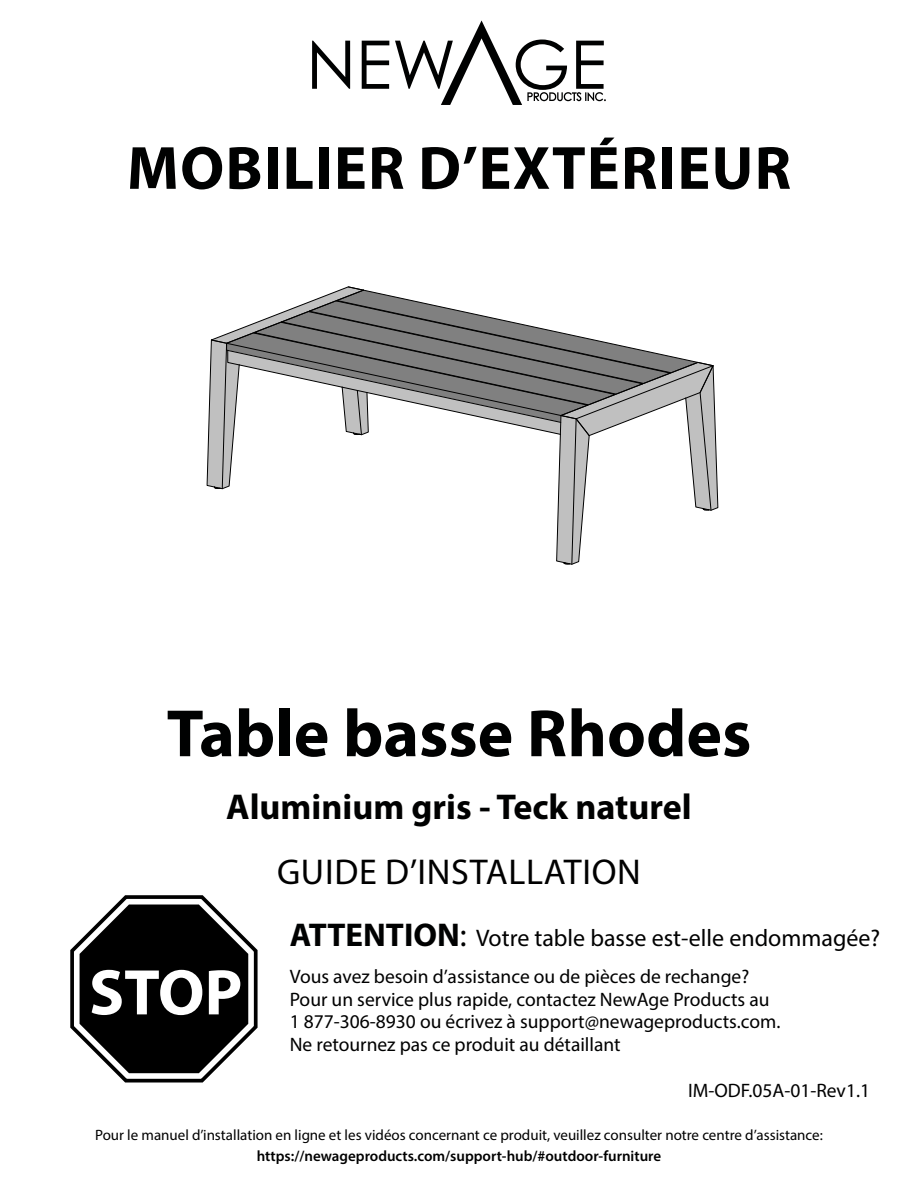
<style>
.page{position:relative;width:918px;height:1188px;background:#fff}
.page>*{position:absolute;margin:0;border:0;box-sizing:border-box;transform-origin:0 0}
.t1{font:700 67.5px "Myriad Pro";color:#000101}
.t2{font:700 65.1px "Myriad Pro";color:#fff}
.t3{font:700 61.5px "Myriad Pro";letter-spacing:.02em;color:#000101}
.t4{font:700 36px "Myriad Pro";color:#000101}
.t5{font:36px "Myriad Pro";letter-spacing:.02em;color:#000}
.t6{font:24px "Myriad Pro";color:#000101}
.t7{font:19.5px/22.5px "Myriad Pro";color:#000101}
.t8{font:19.5px "Myriad Pro";color:#000}
.t9{font:15px "Myriad Pro";color:#000}
.t10{font:600 15px "Myriad Pro";color:#000}
.s1{font-weight:700;font-size:33px}
.s2{font-size:33px}
</style>
<div class="page">
<svg style="left:207px;top:286px;width:511px;height:279px"></svg>
<svg style="left:312px;top:41px;width:38px;height:48px"></svg>
<svg style="left:362px;top:41px;width:27px;height:48px"></svg>
<svg style="left:395px;top:20px;width:211px;height:85px"></svg>
<svg style="left:70px;top:895px;width:188px;height:188px"></svg>
<h3 class="t3" style="left:127px;top:128px;width:666px">MOBILIER D’EXTÉRIEUR</h3>
<h1 class="t1" style="left:167px;top:689px;width:586px">Table basse Rhodes</h1>
<h3 class="t4" style="left:226px;top:784px;width:467px">Aluminium gris - Teck naturel</h3>
<h3 class="t5" style="left:277px;top:850px;width:365px">GUIDE D’INSTALLATION</h3>
<p class="t6" style="left:290px;top:923px;width:592px"><span class="s1">ATTENTION</span><span class="s2">:</span> Votre table basse est-elle endommagée?</p>
<p class="t7" style="left:290px;top:965px;width:492px">Vous avez besoin d’assistance ou de pièces de rechange?<br>Pour un service plus rapide, contactez NewAge Products au 1 877-306-8930 ou écrivez à support@newageproducts.com.<br>Ne retournez pas ce produit au détaillant</p>
<h2 class="t2" style="left:89px;top:950px;width:155px">STOP</h2>
<p class="t8" style="left:688px;top:1078px;width:183px">IM-ODF.05A-01-Rev1.1</p>
<p class="t9" style="left:95px;top:1126px;width:729px">Pour le manuel d’installation en ligne et les vidéos concernant ce produit, veuillez consulter notre centre d’assistance:</p>
<p class="t10" style="left:257px;top:1146px;width:406px">https://newageproducts.com/support-hub/#outdoor-furniture</p>
</div>
